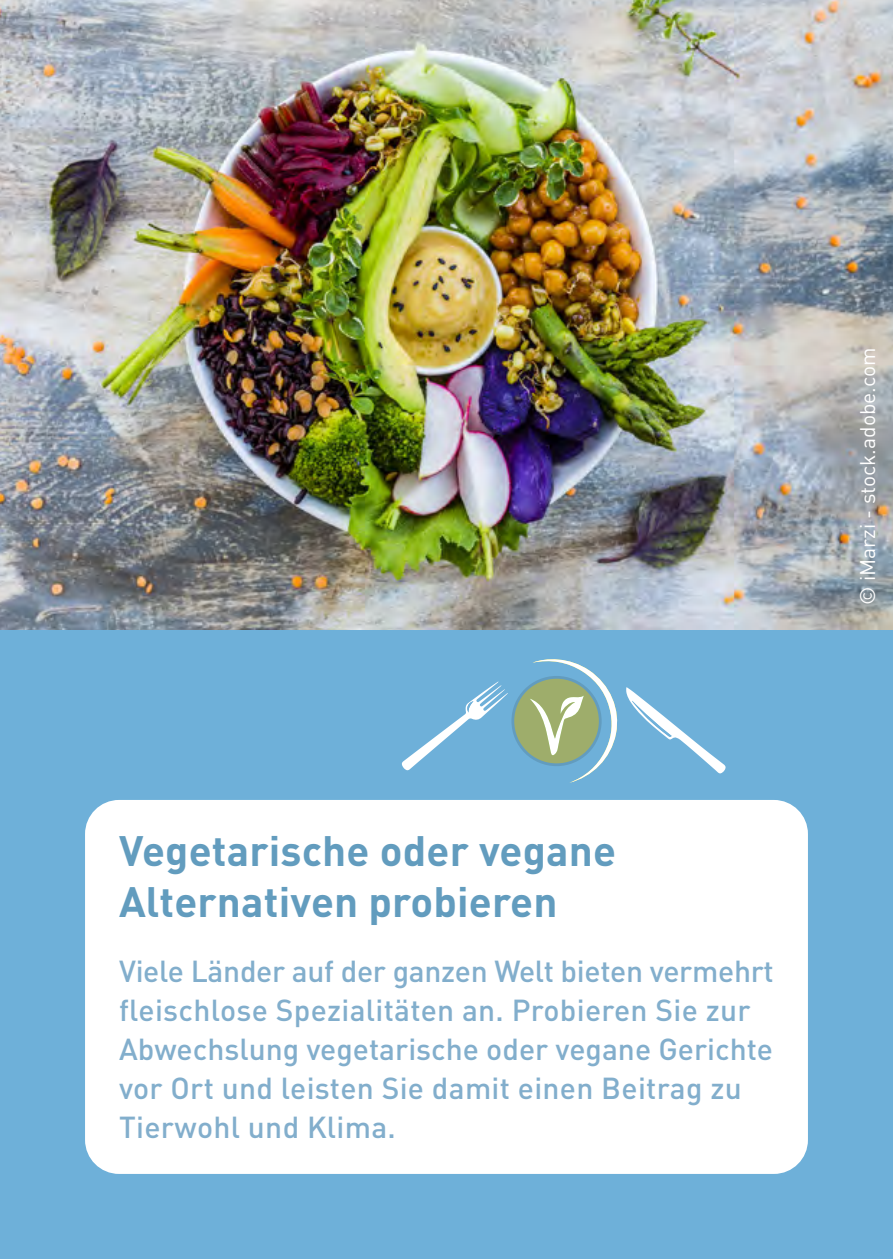
<style>
.page{position:relative;width:893px;height:1259px;background:#6eb0d9}
.page>*{position:absolute;margin:0;border:0;box-sizing:border-box;transform-origin:0 0}
.Headline{font:700 42px/51px "DIN Pro";letter-spacing:.005em;color:#629cbe}
.Fliesstext{font:500 30px/39px "DIN Pro";color:#82aecc}
.t1{font:21px "DIN Pro";color:#fff}
</style>
<div class="page">
<img style="left:0;top:0;width:893px;height:630px">
<div style="left:85px;top:800px;width:723px;height:374px;background:#fff;border-radius:34px"></div>
<div style="left:513px;top:677px;width:87px;height:88px;background:#9ead6b;border-radius:50%"></div>
<svg style="left:401px;top:681px;width:107px;height:90px"></svg>
<svg style="left:530px;top:659px;width:196px;height:124px"></svg>
<p class="t1" style="left:851px;top:605px;width:259px;rotate:-90deg">© iMarzi - stock.adobe.com</p>
<p class="Headline" style="left:119px;top:823px;width:499px">Vegetarische oder vegane<br>Alternativen probieren</p>
<p class="Fliesstext" style="left:119px;top:949px;width:656px">Viele Länder auf der ganzen Welt bieten vermehrt fleischlose Spezialitäten an. Probieren Sie zur Abwechslung vegetarische oder vegane Gerichte vor Ort und leisten Sie damit einen Beitrag zu Tierwohl und Klima.</p>
</div>
